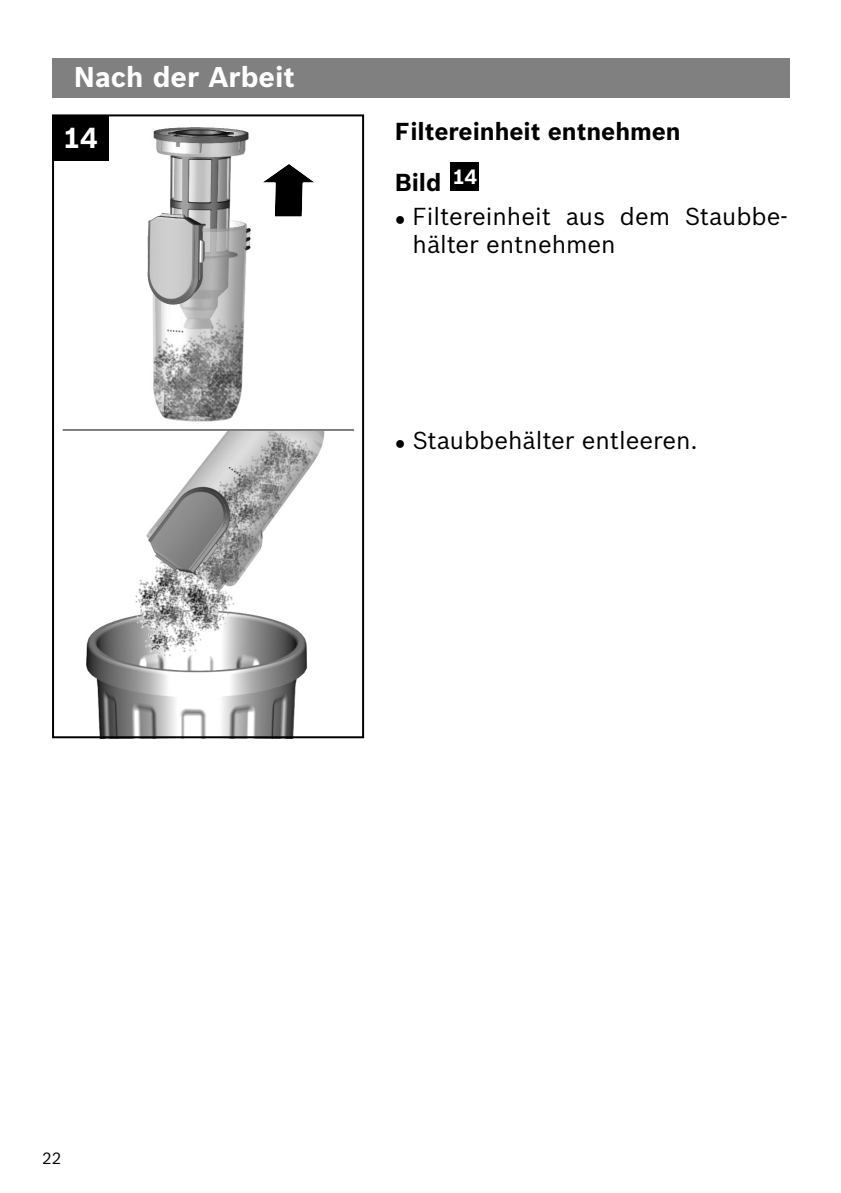
<style>
.page{position:relative;width:841px;height:1193px;background:#fff}
.page>*{position:absolute;margin:0;border:0;box-sizing:border-box;transform-origin:0 0}
.t1{font:700 28px "Bosch Sans";color:#fff}
.t2{font:24px/28px "Bosch Sans";color:#000}
.t3{font:700 24px/50.6px "Bosch Sans";color:#000}
.t4{font:700 20px "Bosch Sans";color:#fff}
.t5{font:16px "Bosch Sans";color:#000}
.s1{font-family:"Tahoma";font-size:18px}
</style>
<div class="page">
<img style="left:62px;top:430px;width:293px;height:305px">
<img style="left:62px;top:127px;width:293px;height:303px">
<div style="left:52px;top:114px;width:312px;height:624px;border:2px solid #000"></div>
<div style="left:52px;top:58px;width:737px;height:39px;background:#808080"></div>
<div style="left:450px;top:162px;width:29px;height:29px;background:#000"></div>
<div style="left:52px;top:116px;width:57px;height:45px;background:#000"></div>
<hr style="left:63px;top:429px;width:291px;height:1px;background:#000">
<svg style="left:259px;top:163px;width:58px;height:54px"></svg>
<p class="t1" style="left:74px;top:61px;width:222px">Nach der Arbeit</p>
<p class="t1" style="left:64px;top:122px;width:35px">14</p>
<p class="t3" style="left:395px;top:106px;width:287px">Filtereinheit entnehmen<br>Bild</p>
<p class="t2" style="left:412px;top:202px;width:376px;text-indent:-18px"><span class="s1">●</span> Filtereinheit aus dem Staubbe&shy;hälter entnehmen</p>
<p class="t4" style="left:452px;top:165px;width:26px">14</p>
<p class="t2" style="left:395px;top:427px;width:304px"><span class="s1">●</span> Staubbehälter entleeren.</p>
<p class="t5" style="left:42px;top:1149px;width:21px">22</p>
</div>
